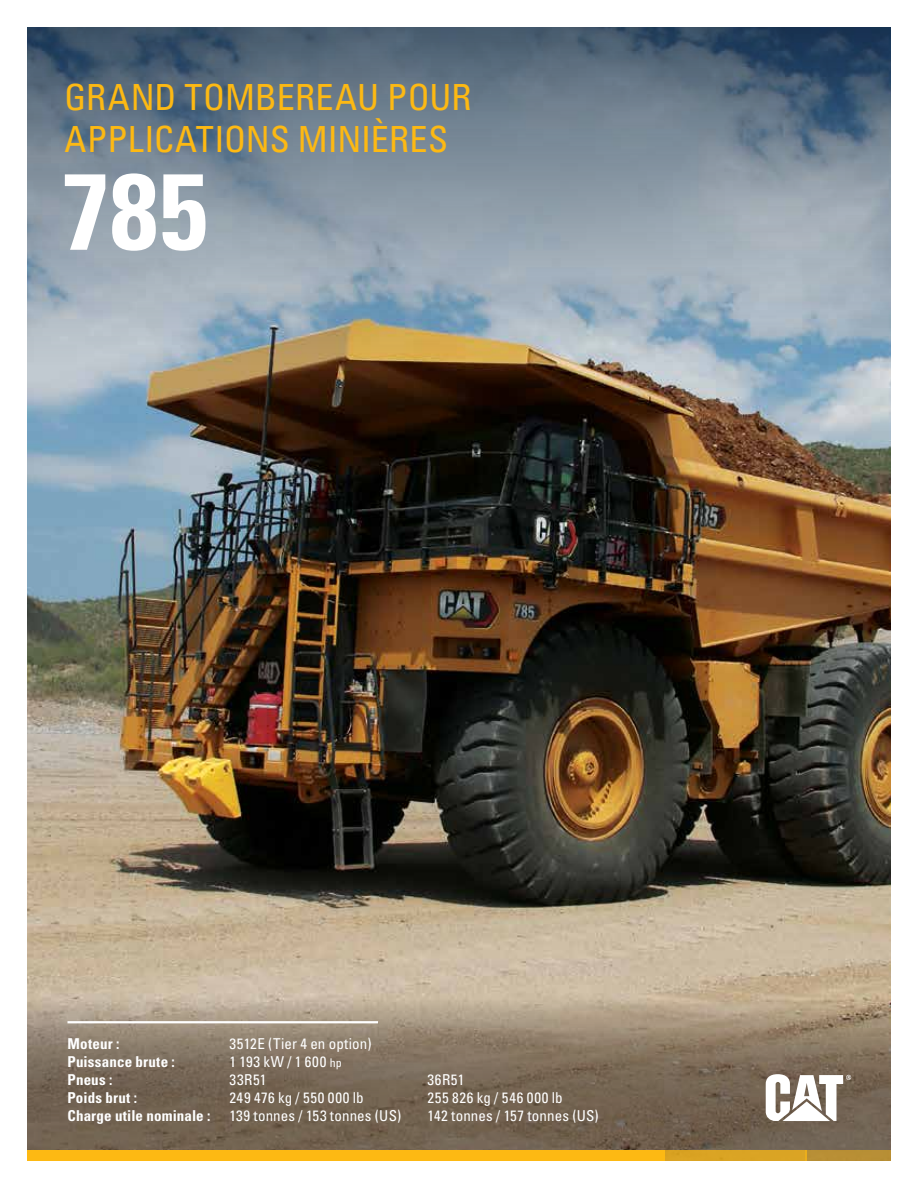
<style>
.page{position:relative;width:918px;height:1188px;background:#fff}
.page>*{position:absolute;margin:0;border:0;box-sizing:border-box;transform-origin:0 0}
.t1{font:700 condensed 108px "Univers LT Std";color:#fff}
.t2{font:condensed 36px/41.4px "Univers LT Std";color:#fdb913}
.t3{font:condensed 15px "Univers LT Std";letter-spacing:.02em;color:#fff}
.t4{font:700 condensed 15px "Univers LT Std";letter-spacing:.01em;color:#fff}
.t5{font:condensed 15px "Univers LT Std";letter-spacing:.04em;color:#fff}
.t6{font:condensed 15px "Univers LT Std";letter-spacing:.045em;color:#fff}
.s1{font-size:12px}
</style>
<div class="page">
<img style="left:27px;top:366px;width:864px;height:633px">
<svg style="left:27px;top:27px;width:864px;height:339px;background:#81909d"></svg>
<svg style="left:27px;top:999px;width:864px;height:151px;background:#857562"></svg>
<div style="left:27px;top:1150px;width:638px;height:11px;background:#fdb913"></div>
<div style="left:806px;top:1150px;width:85px;height:11px;background:#b88f35"></div>
<div style="left:665px;top:1150px;width:142px;height:11px;background:#daa424"></div>
<hr style="left:68px;top:1021px;width:310px;height:2px;background:#fff">
<svg style="left:766px;top:1074px;width:85px;height:47px"></svg>
<h2 class="t2" style="left:64px;top:76px;width:409px">GRAND TOMBEREAU POUR<br>APPLICATIONS MINIÈRES</h2>
<h1 class="t1" style="left:62px;top:145px;width:147px">785</h1>
<p class="t4" style="left:68px;top:1034px;width:53px">Moteur :</p>
<p class="t3" style="left:230px;top:1034px;width:144px">3512E (Tier 4 en option)</p>
<p class="t4" style="left:68px;top:1052px;width:109px">Puissance brute :</p>
<p class="t3" style="left:230px;top:1052px;width:114px">1 193 kW / 1 600 <span class="s1">hp</span></p>
<p class="t4" style="left:68px;top:1070px;width:46px">Pneus :</p>
<p class="t3" style="left:230px;top:1070px;width:39px">33R51</p>
<p class="t3" style="left:428px;top:1070px;width:38px">36R51</p>
<p class="t4" style="left:68px;top:1088px;width:71px">Poids brut :</p>
<p class="t5" style="left:230px;top:1088px;width:136px">249 476 kg / 550 000 lb</p>
<p class="t6" style="left:428px;top:1088px;width:137px">255 826 kg / 546 000 lb</p>
<p class="t4" style="left:68px;top:1106px;width:144px">Charge utile nominale :</p>
<p class="t3" style="left:230px;top:1106px;width:173px">139 tonnes / 153 tonnes (US)</p>
<p class="t3" style="left:428px;top:1106px;width:173px">142 tonnes / 157 tonnes (US)</p>
</div>
